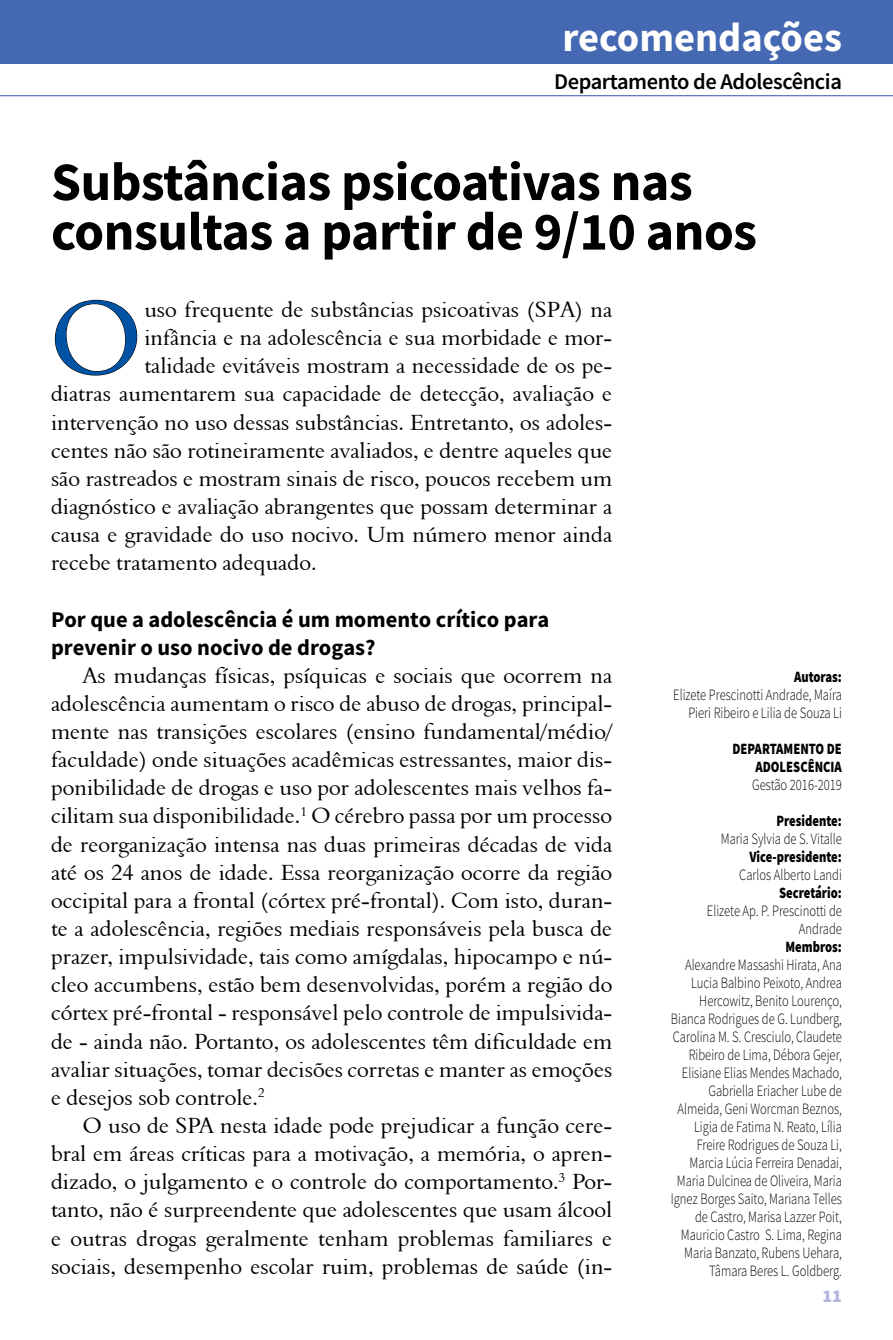
<style>
.page{position:relative;width:893px;height:1340px;background:#fff}
.page>*{position:absolute;margin:0;border:0;box-sizing:border-box;transform-origin:0 0}
.t1{font:106.88px "Aldine 401 BT Roman A";color:#0052a4}
.t2{font:700 54px/49.5px "Source Sans Pro";letter-spacing:-.01em;color:#000}
.t3{font:700 40.5px "Source Sans Pro";color:#fff}
.t4{font:22.5px/28.1px "Aldine 401 BT Roman A";color:#000;text-align:justify}
.t5{font:700 22.5px/28.1px "Source Sans Pro";color:#000}
.t6{font:600 22.5px "Source Sans Pro";letter-spacing:-.02em;color:#000}
.t7{font:900 18px "Source Sans Pro";color:#afb7dd}
.t8{font:300 15.75px/18px "Source Sans Pro";color:#000;text-align:right;scale:.8 1}
.t9{font:900 15.75px/18px "Source Sans Pro";color:#000;text-align:right;scale:.8 1}
</style>
<div class="page">
<div style="left:0;top:0;width:893px;height:64px;background:#4468b1"></div>
<hr style="left:0;top:95px;width:893px;height:1px;background:#4468b1">
<svg style="left:54px;top:299px;width:84px;height:77px"></svg>
<h3 class="t3" style="left:562px;top:10px;width:281px">recomendações</h3>
<p class="t6" style="left:554px;top:67px;width:289px">Departamento de Adolescência</p>
<h2 class="t2" style="left:51px;top:156px;width:707px">Substâncias psicoativas nas consultas a partir de 9/10 anos</h2>
<h1 class="t1" style="left:51px;top:272px;width:92px">O</h1>
<p class="t4" style="left:144px;top:295px;width:469px">uso frequente de substâncias psicoativas (SPA) na</p>
<p class="t4" style="left:144px;top:323px;width:469px">infância e na adolescência e sua morbidade e mor-</p>
<p class="t4" style="left:144px;top:351px;width:469px">talidade evitáveis mostram a necessidade de os pe-</p>
<p class="t4" style="left:51px;top:379px;width:563px">diatras aumentarem sua capacidade de detecção, avaliação e</p>
<p class="t4" style="left:51px;top:407px;width:563px">intervenção no uso dessas substâncias. Entretanto, os adoles-</p>
<p class="t4" style="left:51px;top:436px;width:563px">centes não são rotineiramente avaliados, e dentre aqueles que</p>
<p class="t4" style="left:51px;top:464px;width:563px">são rastreados e mostram sinais de risco, poucos recebem um</p>
<p class="t4" style="left:51px;top:492px;width:563px">diagnóstico e avaliação abrangentes que possam determinar a</p>
<p class="t4" style="left:51px;top:520px;width:563px">causa e gravidade do uso nocivo. Um número menor ainda</p>
<p class="t4" style="left:51px;top:548px;width:267px">recebe tratamento adequado.</p>
<p class="t5" style="left:51px;top:604px;width:500px">Por que a adolescência é um momento crítico para prevenir o uso nocivo de drogas?</p>
<p class="t4" style="left:51px;top:661px;width:563px;text-indent:32px">As mudanças físicas, psíquicas e sociais que ocorrem na adolescência aumentam o risco de abuso de drogas, principal&shy;mente nas transições escolares (ensino fundamental/médio/ faculdade) onde situações acadêmicas estressantes, maior dis&shy;ponibilidade de drogas e uso por adolescentes mais velhos fa&shy;cilitam sua disponibilidade.<sup>1</sup> O cérebro passa por um processo de reorganização intensa nas duas primeiras décadas de vida até os 24 anos de idade. Essa reorganização ocorre da região occipital para a frontal (córtex pré-frontal). Com isto, duran&shy;te a adolescência, regiões mediais responsáveis pela busca de prazer, impulsividade, tais como amígdalas, hipocampo e nú&shy;cleo accumbens, estão bem desenvolvidas, porém a região do córtex pré-frontal - responsável pelo controle de impulsivida&shy;de - ainda não. Portanto, os adolescentes têm dificuldade em avaliar situações, tomar decisões corretas e manter as emoções e desejos sob controle.<sup>2</sup></p>
<p class="t4" style="left:51px;top:1111px;width:563px;text-indent:32px">O uso de SPA nesta idade pode prejudicar a função cere&shy;bral em áreas críticas para a motivação, a memória, o apren&shy;dizado, o julgamento e o controle do comportamento.<sup>3</sup> Por&shy;tanto, não é surpreendente que adolescentes que usam álcool e outras drogas geralmente tenham problemas familiares e sociais, desempenho escolar ruim, problemas de saúde (in-</p>
<p class="t9" style="left:794px;top:667px;width:61px">Autoras:</p>
<p class="t8" style="left:673px;top:685px;width:212px">Elizete Prescinotti Andrade, Maíra<br>Pieri Ribeiro e Lilia de Souza Li</p>
<p class="t9" style="left:732px;top:739px;width:138px">DEPARTAMENTO DE<br>ADOLESCÊNCIA</p>
<p class="t8" style="left:752px;top:775px;width:114px">Gestão 2016-2019</p>
<p class="t9" style="left:776px;top:811px;width:83px">Presidente:</p>
<p class="t8" style="left:721px;top:829px;width:153px">Maria Sylvia de S. Vitalle</p>
<p class="t9" style="left:749px;top:847px;width:117px">Vice-presidente:</p>
<p class="t8" style="left:739px;top:865px;width:130px">Carlos Alberto Landi</p>
<p class="t9" style="left:779px;top:883px;width:80px">Secretário:</p>
<p class="t8" style="left:707px;top:901px;width:170px">Elizete Ap. P. Prescinotti de<br>Andrade</p>
<p class="t9" style="left:785px;top:937px;width:72px">Membros:</p>
<p class="t8" style="left:671px;top:955px;width:215px">Alexandre Massashi Hirata, Ana<br>Lucia Balbino Peixoto, Andrea<br>Hercowitz, Benito Lourenço,<br>Bianca Rodrigues de G. Lundberg,<br>Carolina M. S. Cresciulo, Claudete<br>Ribeiro de Lima, Débora Gejer,<br>Elisiane Elias Mendes Machado,<br>Gabriella Eriacher Lube de<br>Almeida, Geni Worcman Beznos,<br>Ligia de Fatima N. Reato, Lília<br>Freire Rodrigues de Souza Li,<br>Marcia Lúcia Ferreira Denadai,<br>Maria Dulcinea de Oliveira, Maria<br>Ignez Borges Saito, Mariana Telles de Castro, Marisa Lazzer Poit,<br>Mauricio Castro S. Lima, Regina<br>Maria Banzato, Rubens Uehara,<br>Tâmara Beres L. Goldberg.</p>
<p class="t7" style="left:822px;top:1283px;width:21px">11</p>
</div>
